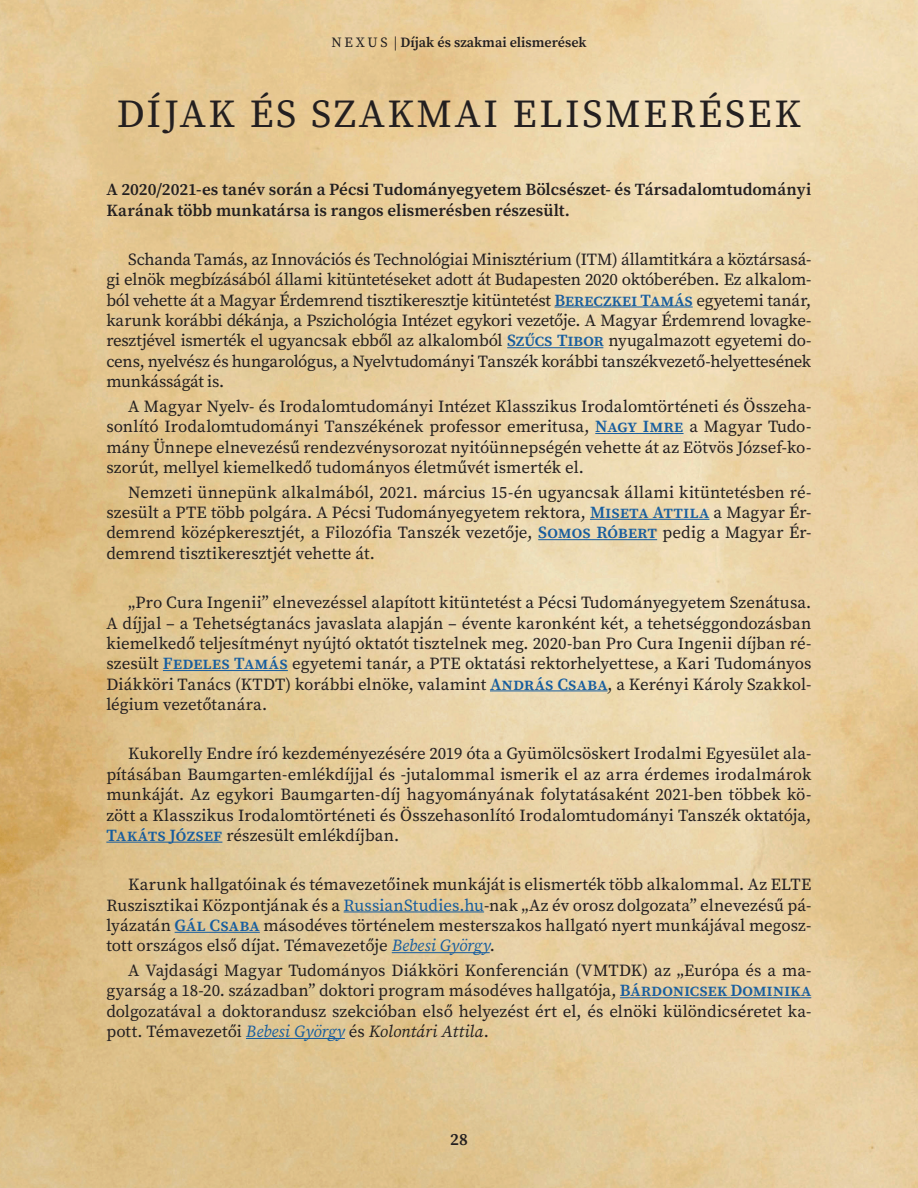
<style>
.page{position:relative;width:918px;height:1188px;background:#fff}
.page>*{position:absolute;margin:0;border:0;box-sizing:border-box;transform-origin:0 0}
.t1{font:39.45px "Source Serif Pro";letter-spacing:.07em;color:#231f20}
.t2{font:16.95px/20.4px "Source Serif Pro";letter-spacing:-.005em;color:#231f20;text-align:justify}
.t3{font:600 16.95px/20.4px "Source Serif Pro";color:#231f20}
.t4{font:600 14.1px "Source Serif Pro";color:#231f20}
.s1{font-weight:400}
.s2{font-weight:600;color:#175d9e}
.s3{color:#175d9e}
.s4{font-style:italic;color:#175d9e}
.s5{font-style:italic}
</style>
<div class="page">
<img style="left:0;top:0;width:918px;height:1188px">
<hr style="left:555px;top:307px;width:138px;height:1px;background:#175d9e">
<hr style="left:507px;top:347px;width:96px;height:1px;background:#175d9e">
<hr style="left:595px;top:433px;width:89px;height:1px;background:#175d9e">
<hr style="left:590px;top:519px;width:119px;height:1px;background:#175d9e">
<hr style="left:538px;top:539px;width:119px;height:1px;background:#175d9e">
<hr style="left:163px;top:670px;width:125px;height:1px;background:#175d9e">
<hr style="left:490px;top:690px;width:118px;height:1px;background:#175d9e">
<hr style="left:106px;top:842px;width:116px;height:1px;background:#175d9e">
<hr style="left:344px;top:912px;width:140px;height:1px;background:#175d9e">
<hr style="left:175px;top:932px;width:85px;height:1px;background:#175d9e">
<hr style="left:392px;top:952px;width:98px;height:1px;background:#175d9e">
<hr style="left:620px;top:997px;width:191px;height:1px;background:#175d9e">
<hr style="left:246px;top:1038px;width:99px;height:1px;background:#175d9e">
<p class="t4" style="left:331px;top:33px;width:257px"><span class="s1">N E X U S |</span> Díjak és szakmai elismerések</p>
<h1 class="t1" style="left:117px;top:88px;width:685px">DÍJAK ÉS SZAKMAI ELISMERÉSEK</h1>
<p class="t3" style="left:106px;top:179px;width:706px">A 2020/2021-es tanév során a Pécsi Tudományegyetem Bölcsészet- és Társadalomtudományi<br>Karának több munkatársa is rangos elismerésben részesült.</p>
<p class="t2" style="left:106px;top:249px;width:706px;text-indent:22px">Schanda Tamás, az Innovációs és Technológiai Minisztérium (ITM) államtitkára a köztársasá&shy;gi elnök megbízásából állami kitüntetéseket adott át Budapesten 2020 októberében. Ez alkalom&shy;ból vehette át a Magyar Érdemrend tisztikeresztje kitüntetést <span class="s2">Bereczkei Tamás</span> egyetemi tanár, karunk korábbi dékánja, a Pszichológia Intézet egykori vezetője. A Magyar Érdemrend lovagke&shy;resztjével ismerték el ugyancsak ebből az alkalomból <span class="s2">Szűcs Tibor</span> nyugalmazott egyetemi do&shy;cens, nyelvész és hungarológus, a Nyelvtudományi Tanszék korábbi tanszékvezető-helyettesének munkásságát is.</p>
<p class="t2" style="left:106px;top:396px;width:706px;text-indent:22px">A Magyar Nyelv- és Irodalomtudományi Intézet Klasszikus Irodalomtörténeti és Összeha&shy;sonlító Irodalomtudományi Tanszékének professor emeritusa, <span class="s2">Nagy Imre</span> a Magyar Tudo&shy;mány Ünnepe elnevezésű rendezvénysorozat nyitóünnepségén vehette át az Eötvös József-ko&shy;szorút, mellyel kiemelkedő tudományos életművét ismerték el.</p>
<p class="t2" style="left:106px;top:482px;width:706px;text-indent:22px">Nemzeti ünnepünk alkalmából, 2021. március 15-én ugyancsak állami kitüntetésben ré&shy;szesült a PTE több polgára. A Pécsi Tudományegyetem rektora, <span class="s2">Miseta Attila</span> a Magyar Ér&shy;demrend középkeresztjét, a Filozófia Tanszék vezetője, <span class="s2">Somos Róbert</span> pedig a Magyar Ér&shy;demrend tisztikeresztjét vehette át.</p>
<p class="t2" style="left:106px;top:592px;width:706px;text-indent:22px">„Pro Cura Ingenii” elnevezéssel alapított kitüntetést a Pécsi Tudományegyetem Szenátusa.<br>A díjjal – a Tehetségtanács javaslata alapján – évente karonként két, a tehetséggondozásban kiemelkedő teljesítményt nyújtó oktatót tisztelnek meg. 2020-ban Pro Cura Ingenii díjban ré&shy;szesült <span class="s2">Fedeles Tamás</span> egyetemi tanár, a PTE oktatási rektorhelyettese, a Kari Tudományos Diákköri Tanács (KTDT) korábbi elnöke, valamint <span class="s2">András Csaba</span>, a Kerényi Károly Szakkol&shy;légium vezetőtanára.</p>
<p class="t2" style="left:106px;top:744px;width:706px;text-indent:22px">Kukorelly Endre író kezdeményezésére 2019 óta a Gyümölcsöskert Irodalmi Egyesület ala&shy;pításában Baumgarten-emlékdíjjal és -jutalommal ismerik el az arra érdemes irodalmárok munkáját. Az egykori Baumgarten-díj hagyományának folytatásaként 2021-ben többek kö&shy;zött a Klasszikus Irodalomtörténeti és Összehasonlító Irodalomtudományi Tanszék oktatója, <span class="s2">Takáts József</span> részesült emlékdíjban.</p>
<p class="t2" style="left:106px;top:874px;width:706px;text-indent:22px">Karunk hallgatóinak és témavezetőinek munkáját is elismerték több alkalommal. Az ELTE Ruszisztikai Központjának és a <span class="s3">RussianStudies.hu</span>-nak „Az év orosz dolgozata” elnevezésű pá&shy;lyázatán <span class="s2">Gál Csaba</span> másodéves történelem mesterszakos hallgató nyert munkájával megosz&shy;tott országos első díjat. Témavezetője <span class="s4">Bebesi György</span>.</p>
<p class="t2" style="left:106px;top:960px;width:706px;text-indent:22px">A Vajdasági Magyar Tudományos Diákköri Konferencián (VMTDK) az „Európa és a ma&shy;gyarság a 18-20. században” doktori program másodéves hallgatója, <span class="s2">Bárdonicsek Dominika </span>dolgozatával a doktorandusz szekcióban első helyezést ért el, és elnöki különdicséretet ka&shy;pott. Témavezetői <span class="s4">Bebesi György</span> és <span class="s5">Kolontári Attila</span>.</p>
<p class="t3" style="left:450px;top:1129px;width:19px">28</p>
</div>
